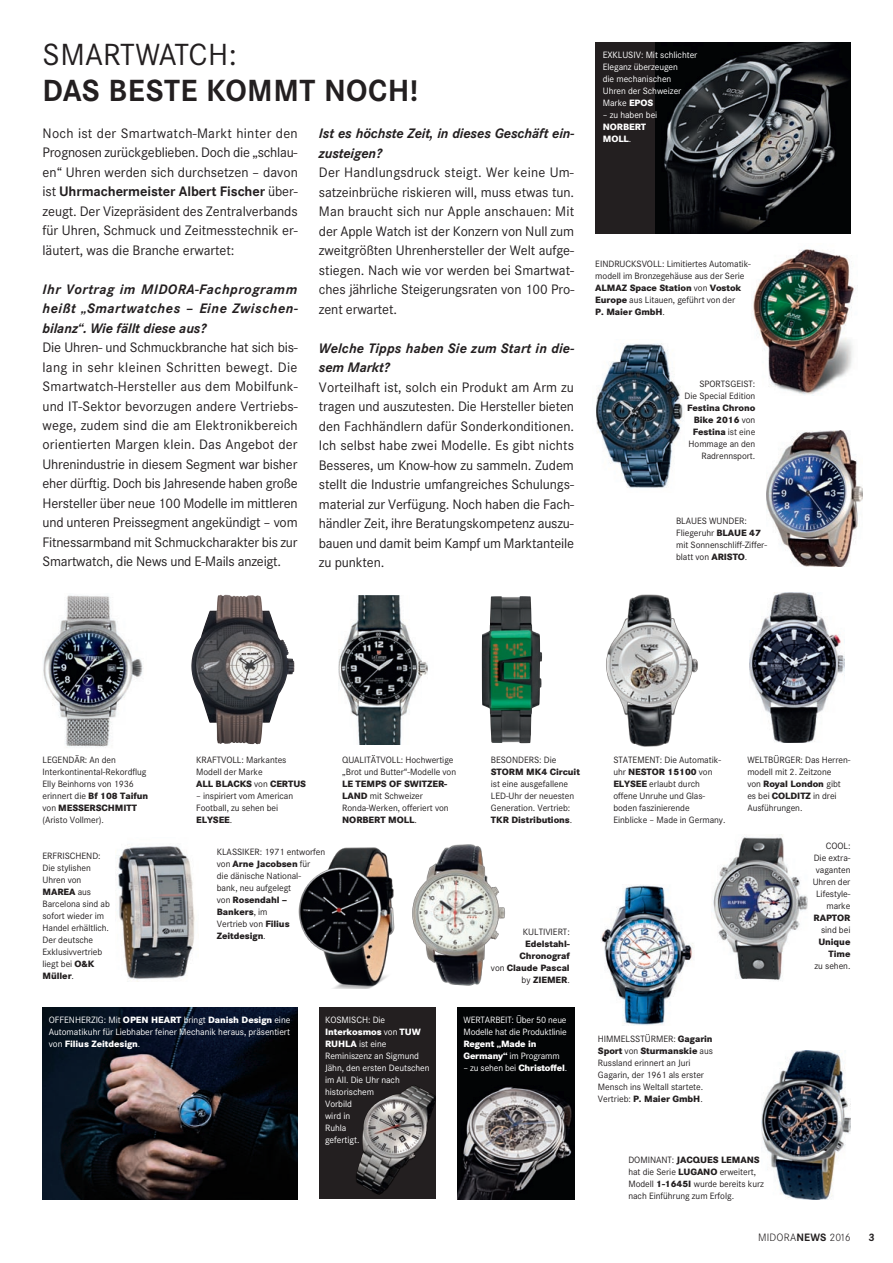
<style>
.page{position:relative;width:893px;height:1263px;background:#fff}
.page>*{position:absolute;margin:0;border:0;box-sizing:border-box;transform-origin:0 0}
.t1{font:700 30px "Corporate SBQ";color:#231f20}
.t2{font:30px "Corporate SBQ";letter-spacing:.02em;color:#231f20}
.t3{font:13.5px/19.5px "Corporate SBQ";letter-spacing:-.01em;color:#231f20;text-align:justify}
.t4{font:italic 700 13.5px/19.5px "Corporate SBQ";letter-spacing:-.005em;color:#231f20}
.t5{font:300 10.5px "Corporate SBQ";letter-spacing:.01em;color:#231f20}
.t6{font:700 10.5px "Corporate SBQ";color:#231f20}
.t7{font:9px/12px "Corporate SBQ";letter-spacing:-.005em;color:#231f20}
.t8{font:9px/12px "Corporate SBQ";letter-spacing:-.005em;color:#fff}
.t9{font:800 9px/12px "Corporate SBQ";letter-spacing:-.005em;color:#231f20;text-align:right}
.t10{font:800 9px/12px "Corporate SBQ";letter-spacing:-.01em;color:#fff}
.s1{font-weight:700}
.s2{font-weight:800}
.s3{font-weight:400}
</style>
<div class="page">
<img style="left:191px;top:595px;width:104px;height:149px">
<img style="left:596px;top:343px;width:87px;height:145px">
<img style="left:482px;top:596px;width:60px;height:147px">
<img style="left:117px;top:846px;width:78px;height:135px">
<img style="left:600px;top:884px;width:93px;height:141px">
<img style="left:43px;top:1008px;width:255px;height:191px">
<img style="left:766px;top:431px;width:96px;height:135px">
<img style="left:43px;top:595px;width:100px;height:152px">
<img style="left:750px;top:592px;width:94px;height:151px">
<img style="left:606px;top:594px;width:92px;height:153px">
<img style="left:298px;top:847px;width:97px;height:141px">
<img style="left:762px;top:1050px;width:88px;height:149px">
<img style="left:338px;top:595px;width:90px;height:149px">
<img style="left:412px;top:844px;width:93px;height:142px">
<img style="left:752px;top:249px;width:106px;height:147px">
<img style="left:457px;top:1008px;width:117px;height:191px">
<div style="left:595px;top:43px;width:255px;height:191px;background:#231f20"></div>
<img style="left:656px;top:43px;width:194px;height:191px">
<div style="left:319px;top:1007px;width:117px;height:191px;background:#231f20"></div>
<img style="left:356px;top:1085px;width:80px;height:110px">
<img style="left:713px;top:834px;width:95px;height:147px">
<h1 class="t2" style="left:43px;top:37px;width:196px">Smartwatch:</h1>
<h1 class="t1" style="left:43px;top:72px;width:103px">Das Beste</h1>
<h1 class="t1" style="left:206px;top:72px;width:23px">kommt</h1>
<h1 class="t1" style="left:324px;top:72px;width:22px">noch</h1>
<h1 class="t1" style="left:410px;top:72px;width:9px">!</h1>
<p class="t3" style="left:43px;top:123px;width:257px">Noch ist der Smartwatch-Markt hinter den Prognosen zurückgeblieben. Doch die „schlau&shy;en“ Uhren werden sich durchsetzen – davon ist <span class="s1">Uhrmachermeister Albert Fischer</span> über&shy;zeugt. Der Vizepräsident des Zentralverbands für Uhren, Schmuck und Zeitmesstechnik er&shy;läutert, was die Branche erwartet:</p>
<h2 class="t4" style="left:43px;top:279px;width:257px;text-align:justify">Ihr Vortrag im MIDORA-Fachprogramm heißt „Smartwatches – Eine Zwischen&shy;bilanz“. Wie fällt diese aus?</h2>
<p class="t3" style="left:43px;top:338px;width:257px">Die Uhren- und Schmuckbranche hat sich bis&shy;lang in sehr kleinen Schritten bewegt. Die Smartwatch-Hersteller aus dem Mobilfunk&shy;und IT-Sektor bevorzugen andere Vertriebs&shy;wege, zudem sind die am Elektronikbereich orientierten Margen klein. Das Angebot der Uhrenindustrie in diesem Segment war bisher eher dürftig. Doch bis Jahresende haben große Hersteller über neue 100 Modelle im mittleren und unteren Preissegment angekündigt – vom Fitnessarmband mit Schmuckcharakter bis zur Smartwatch, die News und E-Mails anzeigt.</p>
<h2 class="t4" style="left:319px;top:124px;width:257px">Ist es höchste Zeit, in dieses Geschäft ein&shy;zusteigen?</h2>
<p class="t3" style="left:319px;top:163px;width:257px">Der Handlungsdruck steigt. Wer keine Um&shy;satzeinbrüche riskieren will, muss etwas tun.<br>Man braucht sich nur Apple anschauen: Mit der Apple Watch ist der Konzern von Null zum zweitgrößten Uhrenhersteller der Welt aufge&shy;stiegen. Nach wie vor werden bei Smartwat&shy;ches jährliche Steigerungsraten von 100 Pro&shy;zent erwartet.</p>
<h2 class="t4" style="left:319px;top:338px;width:257px">Welche Tipps haben Sie zum Start in die&shy;sem Markt?</h2>
<p class="t3" style="left:319px;top:377px;width:257px">Vorteilhaft ist, solch ein Produkt am Arm zu tragen und auszutesten. Die Hersteller bieten den Fachhändlern dafür Sonderkonditionen.<br>Ich selbst habe zwei Modelle. Es gibt nichts Besseres, um Know-how zu sammeln. Zudem stellt die Industrie umfangreiches Schulungs&shy;material zur Verfügung. Noch haben die Fach&shy;händler Zeit, ihre Beratungskompetenz auszu&shy;bauen und damit beim Kampf um Marktanteile zu punkten.</p>
<p class="t8" style="left:603px;top:49px;width:96px">Exklusiv: Mit schlichter<br>Eleganz überzeugen<br>die mechanischen<br>Uhren der Schweizer<br>Marke <span class="s2">EPOS</span></p>
<p class="t8" style="left:603px;top:109px;width:56px">– zu haben bei</p>
<p class="t10" style="left:603px;top:120px;width:45px">NORBERT<br>MOLL<span class="s3">.</span></p>
<p class="t7" style="left:595px;top:258px;width:157px">Eind ru cksvoll: Limitiertes Automatik&shy;modell im Bronzegehäuse aus der Serie<br><span class="s2">ALMAZ Space Station</span> von <span class="s2">Vostok<br>Europe</span> aus Litauen, geführt von der<br><span class="s2">P. Maier GmbH</span>.</p>
<p class="t7" style="left:699px;top:378px;width:32px">Sportsgeis</p>
<p class="t7" style="left:685px;top:378px;width:72px;text-align:right">t:<br>Die Special Edition</p>
<p class="t7" style="left:687px;top:402px;width:70px;text-align:right"><span class="s2">Festina Chrono<br>Bike 2016</span> von<br><span class="s2">Festina</span> ist eine<br>Hommage an den<br>Radrennsport.</p>
<p class="t7" style="left:676px;top:515px;width:16px">Blaues</p>
<p class="t7" style="left:709px;top:515px;width:14px">Wunde</p>
<p class="t7" style="left:676px;top:515px;width:92px;text-indent:63px">r:<br>Fliegeruhr <span class="s2">BLAUE 47 </span>mit Sonnenschliff-Ziffer&shy;blatt von <span class="s2">ARISTO</span>.</p>
<p class="t7" style="left:342px;top:754px;width:115px">Qualitätvoll: H ochwertige „Brot und Butter“-Modelle von</p>
<p class="t7" style="left:342px;top:778px;width:108px"><span class="s2">LE TEMPS OF SWITZER-<br>LAND</span> mit Schweizer<br>Ronda-Werken, offeriert von<br><span class="s2">NORBERT MOLL</span>.</p>
<p class="t7" style="left:43px;top:754px;width:107px;text-indent:32px">är: An den<br>Interkontinental-Rekordflug<br>Elly Beinhorns von 1936 erinnert die <span class="s2">Bf 108 Taifun </span>von <span class="s2">MESSERSCHMITT </span>(Aristo Vollmer).</p>
<p class="t7" style="left:747px;top:754px;width:105px">Weltbü rger: Das H erren&shy;modell mit 2. Zeitzone<br>von <span class="s2">Royal London</span> gibt es bei <span class="s2">COLDITZ</span> in drei<br>Ausführungen.</p>
<p class="t7" style="left:613px;top:754px;width:26px">Statemen</p>
<p class="t7" style="left:613px;top:754px;width:114px;text-indent:42px">t: Die Automatik&shy;uhr <span class="s2">NESTOR 15100</span> von<br><span class="s2">ELYSEE</span> erlaubt durch offene Unruhe und Glas&shy;boden faszinierende<br>Einblicke – Made in Germany.</p>
<p class="t7" style="left:491px;top:754px;width:28px">Besonde</p>
<p class="t7" style="left:529px;top:754px;width:29px">rs: Die</p>
<p class="t9" style="left:491px;top:766px;width:91px">STORM MK4 Circuit</p>
<p class="t7" style="left:491px;top:778px;width:85px">ist eine ausgefallene<br>LED-Uhr der neuesten<br>Generation. Vertrieb:<br><span class="s2">TKR Distributions</span>.</p>
<p class="t7" style="left:196px;top:754px;width:111px">Kraftvoll: Markantes<br>Modell der Marke<br><span class="s2">ALL BLACKS</span> von <span class="s2">CERTUS</span></p>
<p class="t7" style="left:196px;top:790px;width:99px">– inspiriert vom American<br>Football, zu sehen bei<br><span class="s2">ELYSEE</span>.</p>
<p class="t7" style="left:43px;top:754px;width:7px">Legend</p>
<p class="t7" style="left:43px;top:849px;width:46px">Erfrischend</p>
<p class="t7" style="left:98px;top:849px;width:4px">:</p>
<p class="t7" style="left:43px;top:861px;width:69px">Die stylishen<br>Uhren von<br><span class="s2">MAREA</span> aus<br>Barcelona sind ab sofort wieder im<br>Handel erhältlich.<br>Der deutsche<br>Exklusivvertrieb liegt bei <span class="s2">O&amp;K<br>Müller</span>.</p>
<p class="t7" style="left:217px;top:846px;width:110px;text-indent:38px">r: 1971 entworfen von <span class="s2">Arne Jacobsen</span> für<br>die dänische National-<br>bank, neu aufgelegt<br>von <span class="s2">Rosendahl –<br>Bankers</span>, im<br>Vertrieb von <span class="s2">Filius<br>Zeitdesign</span>.</p>
<p class="t7" style="left:217px;top:846px;width:16px">Klassike</p>
<p class="t8" style="left:49px;top:1014px;width:243px;text-align:justify;text-indent:26px">herzig : Mit <span class="s2">OPEN HEART</span> bringt <span class="s2">Danish Design</span> eine Automatikuhr für Liebhaber feiner Mechanik heraus, präsentiert von <span class="s2">Filius Zeitdesign</span>.</p>
<p class="t8" style="left:49px;top:1014px;width:6px">Offen</p>
<p class="t8" style="left:325px;top:1014px;width:106px;text-indent:31px">ch: Die<br><span class="s2">Interkosmos</span> von <span class="s2">TUW<br>RUHLA</span> ist eine<br>Reminiszenz an Sigmund<br>Jähn, den ersten Deutschen im All. Die Uhr nach historischem<br>Vorbild<br>wird in<br>Ruhla<br>gefertigt.</p>
<p class="t8" style="left:325px;top:1014px;width:18px">Kosmis</p>
<p class="t7" style="left:523px;top:926px;width:48px">Ku ltivie rt:</p>
<p class="t9" style="left:491px;top:937px;width:80px">Edelstahl-<br>Chronograf<br><span class="s3">von</span> Claude Pascal <span class="s3">by</span> ZIEMER<span class="s3">.</span></p>
<p class="t8" style="left:463px;top:1014px;width:105px">Wertarbeit: Über 50 neue<br>Modelle hat die Produktlinie</p>
<p class="t10" style="left:463px;top:1038px;width:98px">Regent „Made in<br>Germany“ <span class="s3">im Programm</span></p>
<p class="t8" style="left:463px;top:1062px;width:105px">– zu sehen bei <span class="s2">Christoffel</span>.</p>
<p class="t7" style="left:598px;top:1033px;width:116px;text-indent:28px">lsstü rme r: <span class="s2">Gagarin<br>Sport</span> von <span class="s2">Sturmanskie</span> aus<br>Russland erinnert an Juri<br>Gagarin, der 1961 als erster<br>Mensch ins Weltall startete.<br>Vertrieb: <span class="s2">P. Maier GmbH</span>.</p>
<p class="t7" style="left:598px;top:1033px;width:7px">Himme</p>
<p class="t7" style="left:628px;top:1154px;width:137px;text-indent:39px">t: <span class="s2">JACQUES LEMANS </span>hat die Serie <span class="s2">LUGANO</span> erweitert,<br>Modell <span class="s2">1-1645I</span> wurde bereits kurz nach Einführung zum Erfolg.</p>
<p class="t7" style="left:628px;top:1154px;width:19px">Dominan</p>
<p class="t7" style="left:813px;top:840px;width:39px;text-align:right">Cool:<br>Die extra&shy;vaganten<br>Uhren der<br>Lifestyle&shy;marke</p>
<p class="t9" style="left:814px;top:912px;width:38px">RAPTOR</p>
<p class="t7" style="left:821px;top:924px;width:31px">sind bei</p>
<p class="t9" style="left:818px;top:936px;width:34px">Unique<br>Time</p>
<p class="t7" style="left:815px;top:960px;width:37px">zu sehen.</p>
<p class="t5" style="left:758px;top:1231px;width:94px">MIDORA<span class="s1">NEWS</span> 2016</p>
<p class="t6" style="left:868px;top:1231px;width:8px">3</p>
</div>
